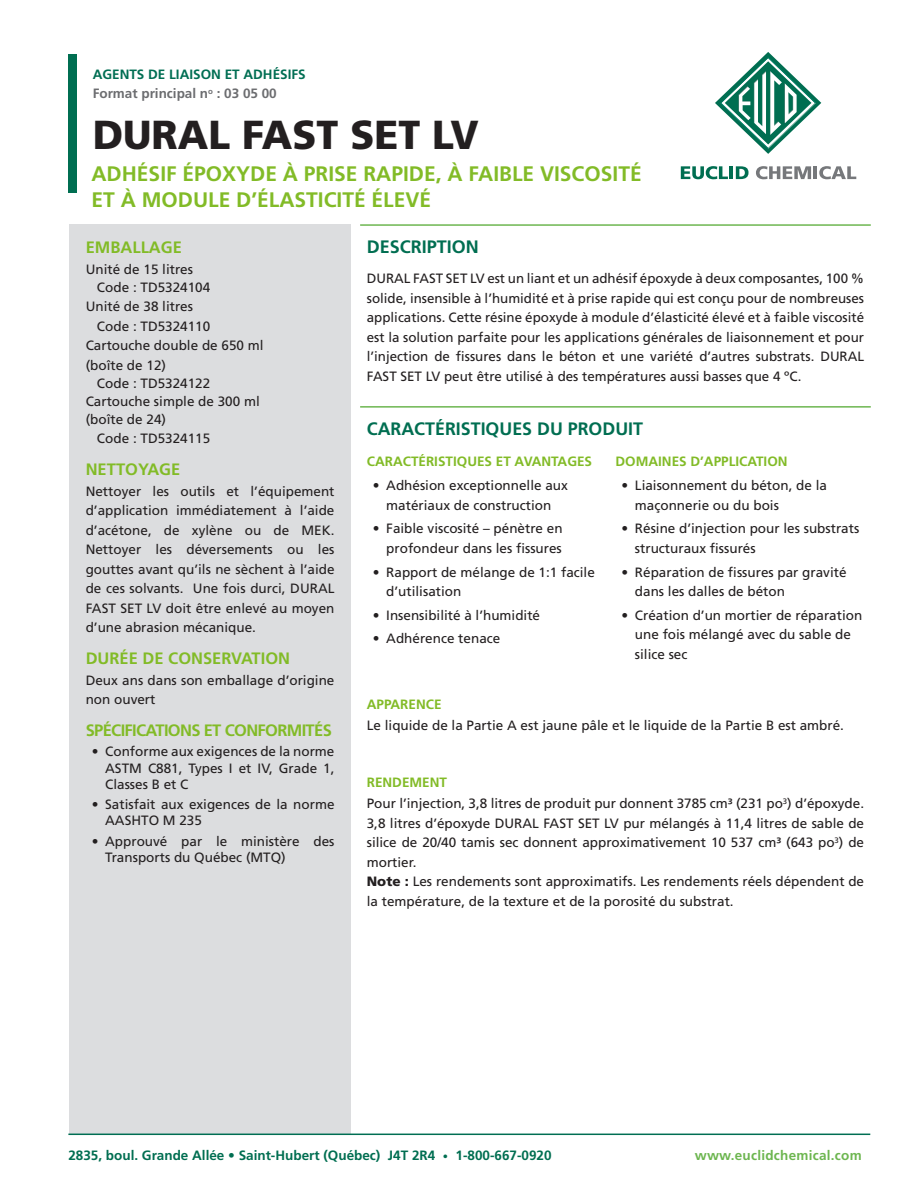
<style>
.page{position:relative;width:918px;height:1188px;background:#fff}
.page>*{position:absolute;margin:0;border:0;box-sizing:border-box;transform-origin:0 0}
.Title_-_Product_Name{font:900 40.5px "Frutiger LT Std";color:#231f20}
.Title_-_Product_Desc{font:700 21px "Frutiger LT Std";color:#82bb27}
.Dark_Green_Subheadin{font:700 18px "Frutiger LT Std";color:#006e51}
.Light_Green_-_Side_B{font:700 16.5px "Frutiger LT Std";letter-spacing:-.01em;color:#82bb27}
.Light_Green_-_Side_B-2{font:700 16.5px "Frutiger LT Std";letter-spacing:-.04em;color:#82bb27}
.Body_Copy{font:13.5px/19.5px "Frutiger LT Std";color:#231f20}
.Light_Green_Subheadi{font:700 13.5px "Frutiger LT Std";color:#82bb27}
.t1{font:700 13.5px "Frutiger LT Std";color:#006e51}
.Product_Type__Top{font:700 13.5px "Frutiger LT Std";color:#006e53}
.Body_Copy-2{font:700 13.5px "Frutiger LT Std";color:#6c6d70}
.t2{font:700 13.5px "Frutiger LT Std";letter-spacing:.02em;color:#6db650}
.s1{font-weight:900}
.s2{font-size:10.5px}
</style>
<div class="page">
<hr style="left:360px;top:224px;width:511px;height:2px;background:#6db650">
<hr style="left:360px;top:406px;width:511px;height:2px;background:#6db650">
<div style="left:69px;top:224px;width:282px;height:910px;background:#dcdddf"></div>
<svg style="left:715px;top:52px;width:106px;height:102px"></svg>
<svg style="left:681px;top:166px;width:68px;height:13px"></svg>
<svg style="left:756px;top:166px;width:100px;height:13px"></svg>
<div style="left:68px;top:54px;width:8px;height:139px;background:#006e51"></div>
<hr style="left:68px;top:1134px;width:802px;height:1px;background:#006e53">
<p class="Product_Type__Top" style="left:93px;top:66px;width:215px">AGENTS DE LIAISON ET ADHÉSIFS</p>
<p class="Body_Copy-2" style="left:93px;top:85px;width:186px">Format principal n<sup>o</sup> : 03 05 00</p>
<p class="Title_-_Product_Name" style="left:93px;top:110px;width:388px">DURAL FAST SET LV</p>
<p class="Title_-_Product_Desc" style="left:92px;top:162px;width:552px">ADHÉSIF ÉPOXYDE À PRISE RAPIDE, À FAIBLE VISCOSITÉ</p>
<p class="Title_-_Product_Desc" style="left:92px;top:187px;width:341px">ET À MODULE D’ÉLASTICITÉ ÉLEVÉ</p>
<p class="Light_Green_-_Side_B" style="left:86px;top:238px;width:98px">EMBALLAGE</p>
<p class="Body_Copy" style="left:86px;top:260px;width:109px">Unité de 15 litres</p>
<p class="Body_Copy" style="left:97px;top:278px;width:115px">Code : TD5324104</p>
<p class="Body_Copy" style="left:86px;top:297px;width:109px">Unité de 38 litres</p>
<p class="Body_Copy" style="left:97px;top:317px;width:115px">Code : TD5324110</p>
<p class="Body_Copy" style="left:86px;top:336px;width:179px">Cartouche double de 650 ml</p>
<p class="Body_Copy" style="left:86px;top:356px;width:82px">(boîte de 12)</p>
<p class="Body_Copy" style="left:97px;top:374px;width:115px">Code : TD5324122</p>
<p class="Body_Copy" style="left:86px;top:392px;width:176px">Cartouche simple de 300 ml</p>
<p class="Body_Copy" style="left:86px;top:410px;width:82px">(boîte de 24)</p>
<p class="Body_Copy" style="left:97px;top:429px;width:115px">Code : TD5324115</p>
<p class="Light_Green_-_Side_B" style="left:86px;top:460px;width:96px">NETTOYAGE</p>
<p class="Body_Copy" style="left:86px;top:482px;width:250px;text-align:justify">Nettoyer les outils et l’équipement d’application immédiatement à l’aide d’acétone, de xylène ou de MEK.<br>Nettoyer les déversements ou les gouttes avant qu’ils ne sèchent à l’aide de ces solvants. Une fois durci, DURAL FAST SET LV doit être enlevé au moyen d’une abrasion mécanique.</p>
<p class="Light_Green_-_Side_B" style="left:86px;top:649px;width:206px">DURÉE DE CONSERVATION</p>
<p class="Body_Copy" style="left:86px;top:671px;width:250px">Deux ans dans son emballage d’origine non ouvert</p>
<p class="Light_Green_-_Side_B-2" style="left:86px;top:721px;width:248px">SPÉCIFICATIONS ET CONFORMITÉS</p>
<p class="Body_Copy" style="left:105px;top:744px;width:231px;line-height:16.2px;text-align:justify;text-indent:-14px">• Conforme aux exigences de la norme ASTM C881, Types I et IV, Grade 1, Classes B et C</p>
<p class="Body_Copy" style="left:105px;top:796px;width:231px;line-height:16.2px;text-indent:-14px">• Satisfait aux exigences de la norme<br>AASHTO M 235</p>
<p class="Body_Copy" style="left:105px;top:833px;width:231px;line-height:16.2px;text-indent:-14px">• Approuvé par le ministère des<br>Transports du Québec (MTQ)</p>
<p class="Dark_Green_Subheadin" style="left:367px;top:236px;width:114px">DESCRIPTION</p>
<p class="Body_Copy" style="left:367px;top:269px;width:499px;text-align:justify">DURAL FAST SET LV est un liant et un adhésif époxyde à deux composantes, 100 % solide, insensible à l’humidité et à prise rapide qui est conçu pour de nombreuses applications. Cette résine époxyde à module d’élasticité élevé et à faible viscosité est la solution parfaite pour les applications générales de liaisonnement et pour l’injection de fissures dans le béton et une variété d’autres substrats. DURAL FAST SET LV peut être utilisé à des températures aussi basses que 4 ºC.</p>
<p class="Dark_Green_Subheadin" style="left:367px;top:418px;width:278px">CARACTÉRISTIQUES DU PRODUIT</p>
<p class="Light_Green_Subheadi" style="left:367px;top:454px;width:227px">CARACTÉRISTIQUES ET AVANTAGES</p>
<p class="Body_Copy" style="left:373px;top:476px;width:197px;text-align:center">• Adhésion exceptionnelle aux matériaux de construction</p>
<p class="Body_Copy" style="left:373px;top:519px;width:191px;text-align:right">• Faible viscosité – pénètre en profondeur dans les fissures</p>
<p class="Body_Copy" style="left:386px;top:562px;width:210px;text-indent:-14px">• Rapport de mélange de 1:1 facile d’utilisation</p>
<p class="Body_Copy" style="left:373px;top:605px;width:169px">• Insensibilité à l’humidité</p>
<p class="Body_Copy" style="left:373px;top:629px;width:129px">• Adhérence tenace</p>
<p class="Light_Green_Subheadi" style="left:615px;top:454px;width:174px">DOMAINES D’APPLICATION</p>
<p class="Body_Copy" style="left:635px;top:476px;width:194px;text-indent:-14px">• Liaisonnement du béton, de la maçonnerie ou du bois</p>
<p class="Body_Copy" style="left:635px;top:519px;width:226px;text-indent:-14px">• Résine d’injection pour les substrats structuraux fissurés</p>
<p class="Body_Copy" style="left:635px;top:562px;width:213px;text-indent:-14px">• Réparation de fissures par gravité dans les dalles de béton</p>
<p class="Body_Copy" style="left:635px;top:605px;width:229px;text-indent:-14px">• Création d’un mortier de réparation une fois mélangé avec du sable de silice sec</p>
<p class="Light_Green_Subheadi" style="left:367px;top:697px;width:76px">APPARENCE</p>
<p class="Body_Copy" style="left:367px;top:716px;width:479px">Le liquide de la Partie A est jaune pâle et le liquide de la Partie B est ambré.</p>
<p class="Light_Green_Subheadi" style="left:367px;top:775px;width:82px">RENDEMENT</p>
<p class="Body_Copy" style="left:367px;top:794px;width:499px;text-align:justify">Pour l’injection, 3,8 litres de produit pur donnent 3785 cm³ (231 po<sup>3</sup>) d’époxyde.<br>3,8 litres d’époxyde DURAL FAST SET LV pur mélangés à 11,4 litres de sable de silice de 20/40 tamis sec donnent approximativement 10 537 cm³ (643 po<sup>3</sup>) de mortier.</p>
<p class="Body_Copy" style="left:367px;top:872px;width:499px"><span class="s1">Note :</span> Les rendements sont approximatifs. Les rendements réels dépendent de la température, de la texture et de la porosité du substrat.</p>
<p class="t1" style="left:68px;top:1147px;width:485px">2835, boul. Grande Allée • Saint-Hubert (Québec) J4T 2R4 <span class="s2">•</span> 1-800-667-0920</p>
<p class="t2" style="left:695px;top:1147px;width:168px">www.euclidchemical.com</p>
</div>
